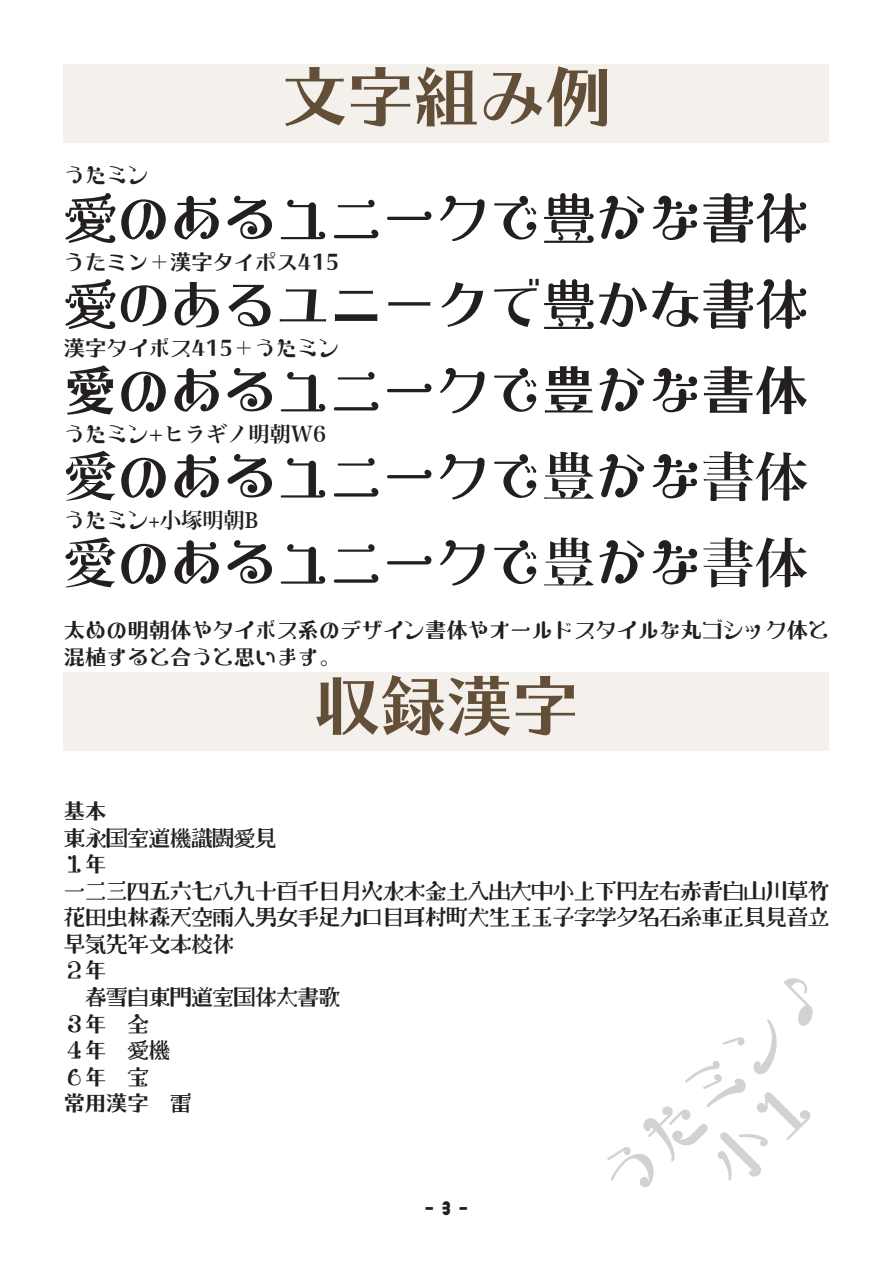
<style>
.page{position:relative;width:893px;height:1263px;background:#fff}
.page>*{position:absolute;margin:0;border:0;box-sizing:border-box;transform-origin:0 0}
._20Q25H{font:65.85px "Kan 415 Typos Std";color:#634e37}
.t1{font:59.55px/65.8px "Pt O Uta Min S1";color:#d1d2d4;text-align:center}
._50Q56H{font:53.1px "Pt O Uta Min S1";color:#231f20}
._50Q56H-2{font:53.1px "Kan 415 Typos Std";color:#231f20}
._20Q25H-2{font:21.3px/26.5px "Pt O Uta Min S1";color:#231f20}
._20Q25H-3{font:21.3px "Kan 415 Typos Std";color:#231f20}
._50Q56H-3{font:21.3px "Hira Min Pro W6";color:#231f20}
._50Q56H-4{font:700 21.3px "Koz Min Pro";color:#231f20}
.t2{font:16.95px "PTO Marukkana S plus w 9";color:#231f20}
.s1{font-family:"Pt O Uta Min S1"}
.s2{font-family:"Kan 415 Typos Std"}
.s3{font-family:"Hira Min Pro W6"}
.s4{font-family:"Pt O Uta Min S1";font-weight:400}
.s5{font-family:"Koz Min Pro";font-weight:700}
</style>
<div class="page">
<div style="left:64px;top:64px;width:765px;height:78px;background:#f4f0ec"></div>
<div style="left:64px;top:672px;width:765px;height:78px;background:#f4f0ec"></div>
<p class="_20Q25H" style="left:282px;top:61px;width:331px">文字組み例</p>
<p class="_20Q25H-2" style="left:64px;top:162px;width:87px">うたミン</p>
<p class="_50Q56H" style="left:64px;top:191px;width:746px">愛のあるユニークで豊かな書体</p>
<p class="_20Q25H-3" style="left:64px;top:250px;width:277px">うたミン＋漢字タイポス415</p>
<p class="_50Q56H-2" style="left:64px;top:275px;width:746px"><span class="s1">愛</span>のあるユニークで<span class="s1">豊</span>かな<span class="s1">書体</span></p>
<p class="_20Q25H-2" style="left:64px;top:334px;width:277px"><span class="s2">漢字</span>タイポス<span class="s2">415＋</span>うたミン</p>
<p class="_50Q56H" style="left:64px;top:364px;width:746px"><span class="s2">愛</span>のあるユニークで<span class="s2">豊</span>かな<span class="s2">書体</span></p>
<p class="_50Q56H-3" style="left:64px;top:415px;width:264px"><span class="s1">うたミン</span>+ヒラギノ明朝W6</p>
<p class="_50Q56H" style="left:64px;top:450px;width:746px"><span class="s3">愛</span>のあるユニークで<span class="s3">豊</span>かな<span class="s3">書体</span></p>
<p class="_50Q56H-4" style="left:64px;top:505px;width:196px"><span class="s4">うたミン</span>+小塚明朝B</p>
<p class="_50Q56H" style="left:64px;top:536px;width:746px"><span class="s5">愛</span>のあるユニークで<span class="s5">豊</span>かな<span class="s5">書体</span></p>
<p class="_20Q25H-2" style="left:64px;top:617px;width:767px"><span class="s2">太</span>めの<span class="s2">明朝体</span>やタイポス<span class="s2">系</span>のデザイン<span class="s2">書体</span>やオールドスタイルな<span class="s2">丸</span>ゴシック<span class="s2">体</span>と<span class="s2">混植</span>すると<span class="s2">合</span>うと<span class="s2">思</span>います<span class="s2">。</span></p>
<p class="_20Q25H" style="left:315px;top:669px;width:265px">収録漢字</p>
<p class="_20Q25H-3" style="left:64px;top:799px;width:44px">基本</p>
<p class="_20Q25H-2" style="left:64px;top:824px;width:214px">東永国室道機識闘愛見</p>
<p class="_20Q25H-2" style="left:64px;top:851px;width:44px">１<span class="s2">年</span></p>
<p class="_20Q25H-2" style="left:64px;top:877px;width:767px;text-align:justify">一二三四五六七八九十百千日月火水木金土入出大中小上下円左右赤青白山川草竹花田虫林森天空雨人男女手足力口目耳村町犬生王玉子字学夕名石糸車正貝見音立早気先年文本校休</p>
<p class="_20Q25H-2" style="left:64px;top:957px;width:44px">２<span class="s2">年</span></p>
<p class="_20Q25H-2" style="left:64px;top:983px;width:278px">　春雪自東門道室国体太書歌</p>
<p class="_20Q25H-2" style="left:64px;top:1010px;width:87px">３<span class="s2">年</span>　全</p>
<p class="_20Q25H-2" style="left:64px;top:1037px;width:108px">４<span class="s2">年</span>　愛機</p>
<p class="_20Q25H-2" style="left:64px;top:1063px;width:87px">６<span class="s2">年</span>　宝</p>
<p class="_20Q25H-3" style="left:64px;top:1091px;width:129px">常用漢字<span class="s1">　雷</span></p>
<h2 class="t1" style="left:587px;top:1167px;width:299px;rotate:-45deg">うたミン♪小１</h2>
<p class="t2" style="left:425px;top:1199px;width:44px">- 3 -</p>
</div>
